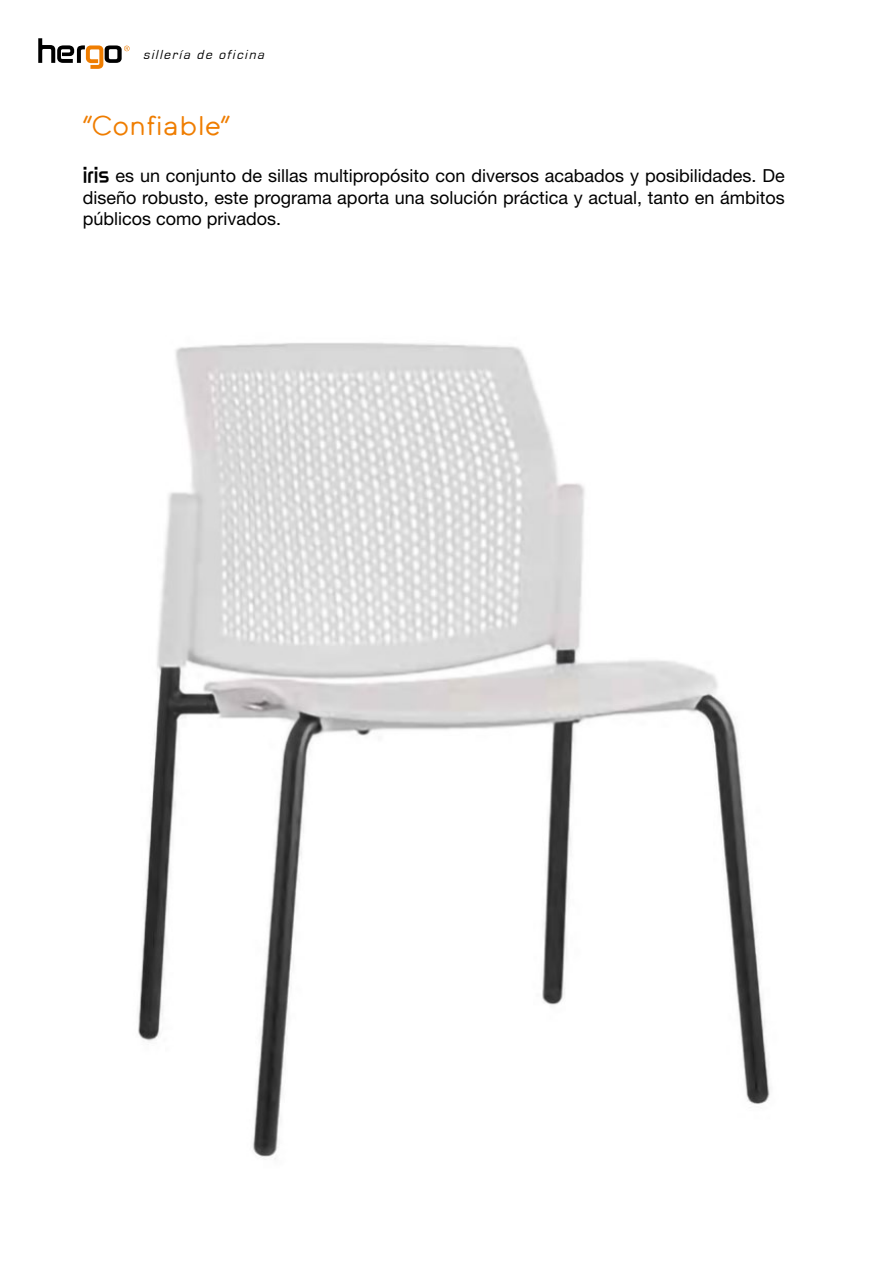
<style>
.page{position:relative;width:893px;height:1263px;background:#fff}
.page>*{position:absolute;margin:0;border:0;box-sizing:border-box;transform-origin:0 0}
.t1{font:27px "Calder LC";color:#ef7d00}
.t2{font:18px/21.6px "Helvetica Neue";color:#000;text-align:justify}
.t3{font:italic 13.5px "Eurostile";color:#000}
.s1{font-family:"Zekton";font-weight:700}
</style>
<div class="page">
<svg style="left:38px;top:38px;width:92px;height:31px"></svg>
<img style="left:138px;top:343px;width:633px;height:816px">
<p class="t3" style="left:143px;top:47px;width:126px">sillería de oficina</p>
<p class="t1" style="left:83px;top:108px;width:151px">“Confiable”</p>
<p class="t2" style="left:83px;top:165px;width:704px"><span class="s1">iris</span> es un conjunto de sillas multipropósito con diversos acabados y posibilidades. De diseño robusto, este programa aporta una solución práctica y actual, tanto en ámbitos públicos como privados.</p>
</div>
